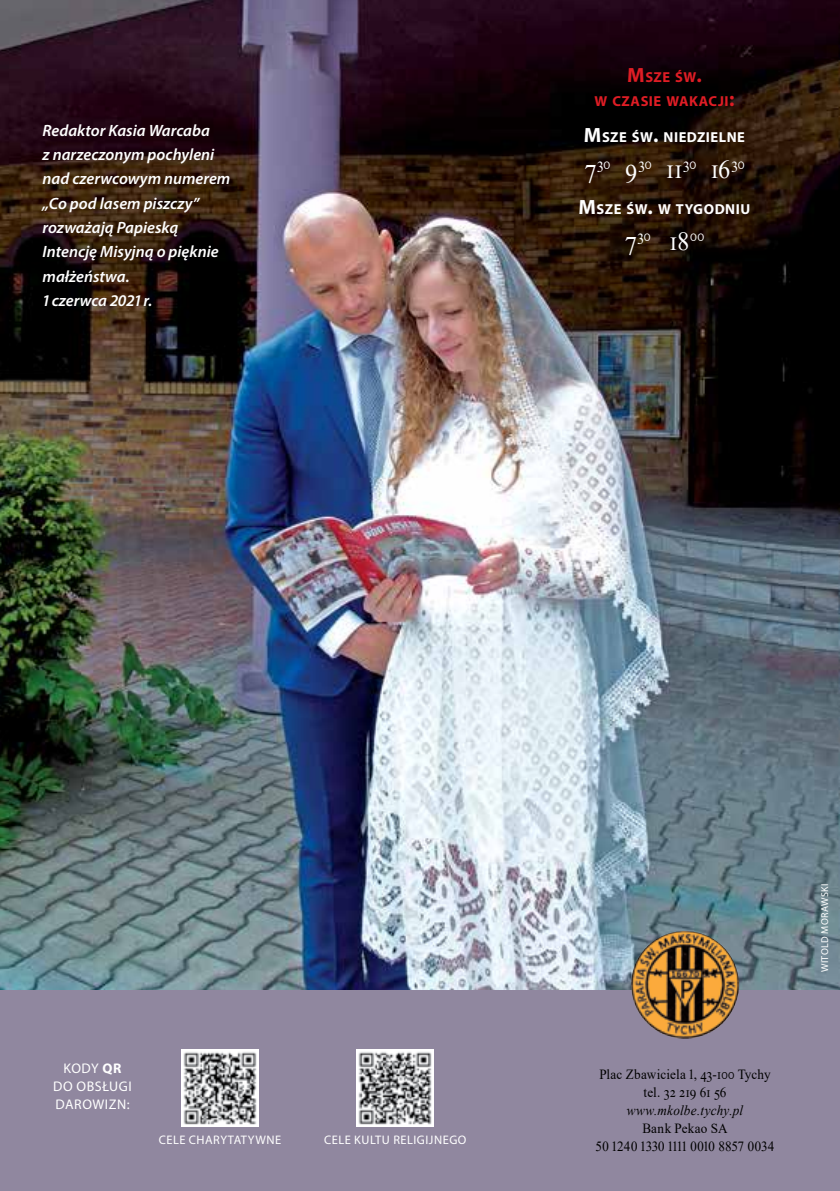
<style>
.page{position:relative;width:840px;height:1191px;background:#fff}
.page>*{position:absolute;margin:0;border:0;box-sizing:border-box;transform-origin:0 0}
.t1{font:italic 600 16.4px/24.4px "Myriad Pro";color:#fff}
.t2{font:15px "Times New Roman";letter-spacing:.01em;color:#fff;scale:.94 1}
.t3{font:700 14.4px "Myriad Pro";letter-spacing:.035em;color:#fff}
.t4{font:700 14.4px/24px "Myriad Pro";letter-spacing:.035em;color:#df1d25;text-align:center}
.t5{font:14px/18px "Times New Roman";letter-spacing:.005em;color:#000;text-align:center;scale:.94 1}
.t6{font:14px/18px "Myriad Pro";letter-spacing:.04em;color:#fff;text-align:center}
.t7{font:italic 14px "Times New Roman";letter-spacing:.02em;color:#000;scale:.94 1}
.t8{font:12.4px "Myriad Pro";letter-spacing:.04em;color:#fff}
.t9{font:10px "Myriad Pro";letter-spacing:.04em;color:#fff}
.s1{font-size:20.6px}
.s2{font-size:26px}
.s3{font-weight:700}
</style>
<div class="page">
<div style="left:0;top:989px;width:839px;height:202px;background:#90879f"></div>
<img style="left:0;top:0;width:839px;height:990px">
<img style="left:630px;top:931px;width:108px;height:107px;border-radius:53px">
<img style="left:181px;top:1049px;width:77px;height:77px">
<img style="left:356px;top:1049px;width:77px;height:77px">
<p class="t1" style="left:43px;top:117px;width:189px">Redaktor Kasia Warcaba<br>z narzeczonym pochyleni nad czerwcowym numerem „Co pod lasem piszczy” rozważają Papieską<br>Intencję Misyjną o pięknie małżeństwa.<br>1 czerwca 2021 r.</p>
<p class="t4" style="left:594px;top:64px;width:141px"><span class="s1">M</span>SZE ŚW<span class="s1">.<br></span>W CZASIE WAKACJI<span class="s1">:</span></p>
<p class="t3" style="left:583px;top:127px;width:162px"><span class="s1">M</span>SZE ŚW<span class="s1">.</span> NIEDZIELNE</p>
<p class="t2" style="left:584px;top:154px;width:172px"><span class="s2">7</span>30 <span class="s2">9</span>30 <span class="s2">11</span>30 <span class="s2">16</span>30</p>
<p class="t3" style="left:578px;top:200px;width:173px"><span class="s1">M</span>SZE ŚW<span class="s1">.</span> W TYGODNIU</p>
<p class="t2" style="left:624px;top:226px;width:86px"><span class="s2">7</span>30 <span class="s2">18</span>00</p>
<p class="t6" style="left:53px;top:1058px;width:80px">KODY <span class="s3">QR<br></span>DO OBSŁUGI<br>DAROWIZN:</p>
<p class="t8" style="left:159px;top:1132px;width:124px">CELE CHARYTATYWNE</p>
<p class="t8" style="left:324px;top:1132px;width:144px">CELE KULTU RELIGIJNEGO</p>
<p class="t5" style="left:599px;top:1064px;width:184px">Plac Zbawiciela 1, 43-100 Tychy tel. 32 219 61 56</p>
<p class="t7" style="left:626px;top:1100px;width:125px">www.mkolbe.tychy.pl</p>
<p class="t5" style="left:595px;top:1118px;width:191px">Bank Pekao SA<br>50 1240 1330 1111 0010 8857 0034</p>
<p class="t9" style="left:818px;top:972px;width:90px;rotate:-90deg">WITOLD MORAWSKI</p>
</div>
